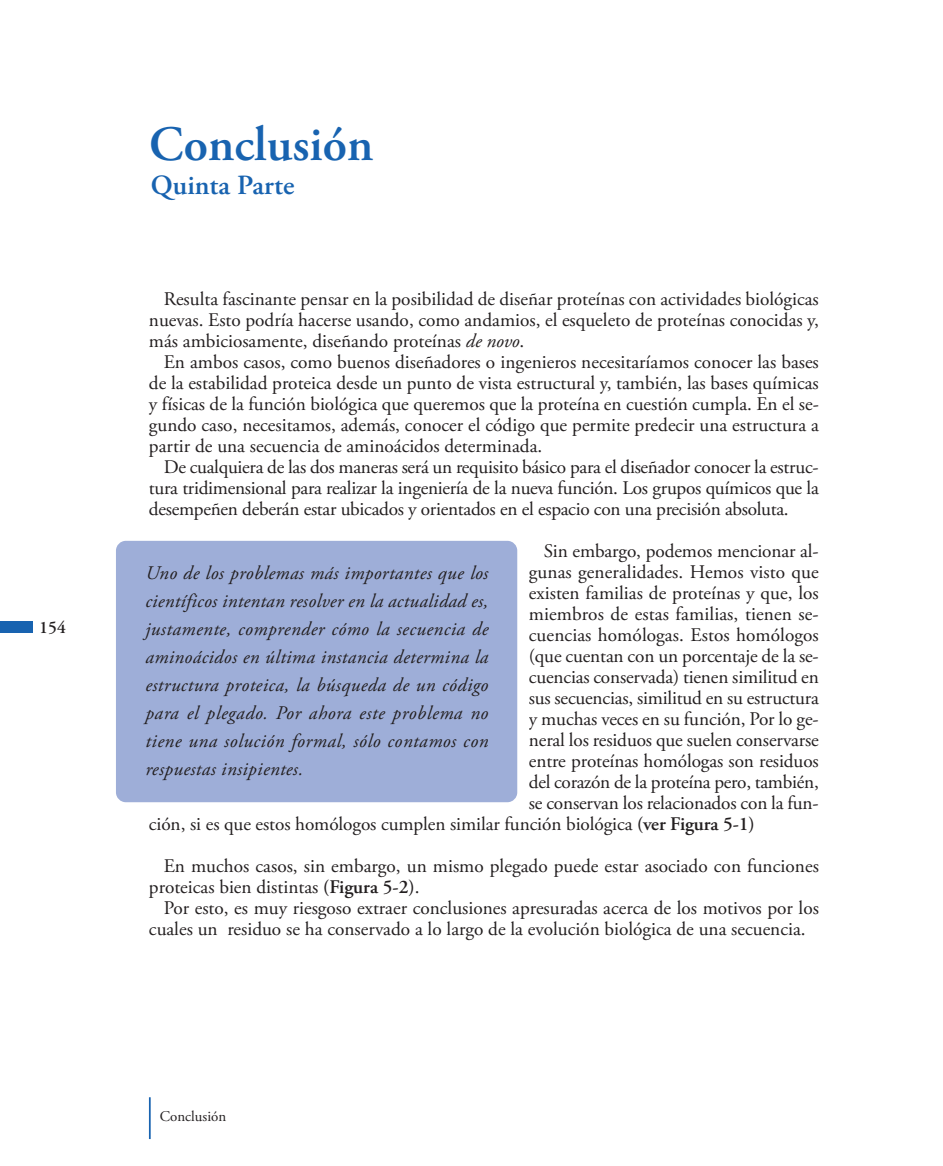
<style>
.page{position:relative;width:943px;height:1166px;background:#fff}
.page>*{position:absolute;margin:0;border:0;box-sizing:border-box;transform-origin:0 0}
.t1{font:600 49.35px "Adobe Garamond Pro";color:#1863b0}
.t2{font:600 27.82px "Adobe Garamond Pro";color:#1863b0}
.t3{font:19.25px "Adobe Garamond Pro";color:#231f20}
.t4{font:italic 19.25px/28px "Adobe Garamond Pro";letter-spacing:.03em;color:#231f20;text-align:justify}
.t5{font:600 17.5px "Adobe Garamond Pro";color:#231f20}
.t6{font:14.88px "Adobe Garamond Pro";color:#231f20}
.s1{font-style:italic}
.s2{font-weight:600}
</style>
<div class="page">
<hr style="left:149px;top:1097px;width:2px;height:42px;background:#1863b0">
<div style="left:0;top:621px;width:32px;height:12px;background:#1863b0"></div>
<div style="left:116px;top:541px;width:401px;height:261px;background:#9eaed8;border-radius:10px"></div>
<p class="t5" style="left:39px;top:621px;width:28px">154</p>
<p class="t1" style="left:149px;top:125px;width:225px">Conclusión</p>
<p class="t2" style="left:151px;top:174px;width:145px">Quinta Parte</p>
<p class="t3" style="left:164px;top:291px;width:656px">Resulta fascinante pensar en la posibilidad de diseñar proteínas con actividades biológicas</p>
<p class="t3" style="left:149px;top:312px;width:671px">nuevas. Esto podría hacerse usando, como andamios, el esqueleto de proteínas conocidas y,</p>
<p class="t3" style="left:149px;top:333px;width:377px">más ambiciosamente, diseñando proteínas <span class="s1">de novo</span>.</p>
<p class="t3" style="left:164px;top:354px;width:656px">En ambos casos, como buenos diseñadores o ingenieros necesitaríamos conocer las bases</p>
<p class="t3" style="left:149px;top:375px;width:671px">de la estabilidad proteica desde un punto de vista estructural y, también, las bases químicas</p>
<p class="t3" style="left:149px;top:396px;width:671px">y físicas de la función biológica que queremos que la proteína en cuestión cumpla. En el se-</p>
<p class="t3" style="left:149px;top:417px;width:671px">gundo caso, necesitamos, además, conocer el código que permite predecir una estructura a</p>
<p class="t3" style="left:149px;top:438px;width:395px">partir de una secuencia de aminoácidos determinada.</p>
<p class="t3" style="left:164px;top:459px;width:656px">De cualquiera de las dos maneras será un requisito básico para el diseñador conocer la estruc-</p>
<p class="t3" style="left:149px;top:480px;width:671px">tura tridimensional para realizar la ingeniería de la nueva función. Los grupos químicos que la</p>
<p class="t3" style="left:149px;top:501px;width:641px">desempeñen deberán estar ubicados y orientados en el espacio con una precisión absoluta.</p>
<p class="t3" style="left:544px;top:543px;width:276px">Sin embargo, podemos mencionar al-</p>
<p class="t3" style="left:529px;top:564px;width:291px">gunas generalidades. Hemos visto que</p>
<p class="t3" style="left:529px;top:585px;width:291px">existen familias de proteínas y que, los</p>
<p class="t3" style="left:529px;top:606px;width:291px">miembros de estas familias, tienen se-</p>
<p class="t3" style="left:529px;top:627px;width:291px">cuencias homólogas. Estos homólogos</p>
<p class="t3" style="left:529px;top:648px;width:291px">(que cuentan con un porcentaje de la se-</p>
<p class="t3" style="left:529px;top:669px;width:291px">cuencias conservada) tienen similitud en</p>
<p class="t3" style="left:529px;top:690px;width:291px">sus secuencias, similitud en su estructura</p>
<p class="t3" style="left:529px;top:711px;width:291px">y muchas veces en su función, Por lo ge-</p>
<p class="t3" style="left:529px;top:732px;width:291px">neral los residuos que suelen conservarse</p>
<p class="t3" style="left:529px;top:753px;width:291px">entre proteínas homólogas son residuos</p>
<p class="t3" style="left:529px;top:774px;width:291px">del corazón de la proteína pero, también,</p>
<p class="t3" style="left:529px;top:795px;width:291px">se conservan los relacionados con la fun-</p>
<p class="t3" style="left:149px;top:816px;width:607px">ción, si es que estos homólogos cumplen similar función biológica <span class="s2">(ver Figura 5-1)</span></p>
<p class="t3" style="left:164px;top:858px;width:656px">En muchos casos, sin embargo, un mismo plegado puede estar asociado con funciones</p>
<p class="t3" style="left:149px;top:879px;width:272px">proteicas bien distintas <span class="s2">(Figura 5-2)</span>.</p>
<p class="t3" style="left:164px;top:900px;width:656px">Por esto, es muy riesgoso extraer conclusiones apresuradas acerca de los motivos por los</p>
<p class="t3" style="left:149px;top:921px;width:658px">cuales un residuo se ha conservado a lo largo de la evolución biológica de una secuencia.</p>
<p class="t4" style="left:145px;top:561px;width:344px">Uno de los problemas más importantes que los científicos intentan resolver en la actualidad es, justamente, comprender cómo la secuencia de aminoácidos en última instancia determina la estructura proteica, la búsqueda de un código para el plegado. Por ahora este problema no tiene una solución formal, sólo contamos con respuestas insipientes.</p>
<p class="t6" style="left:160px;top:1110px;width:68px">Conclusión</p>
</div>
